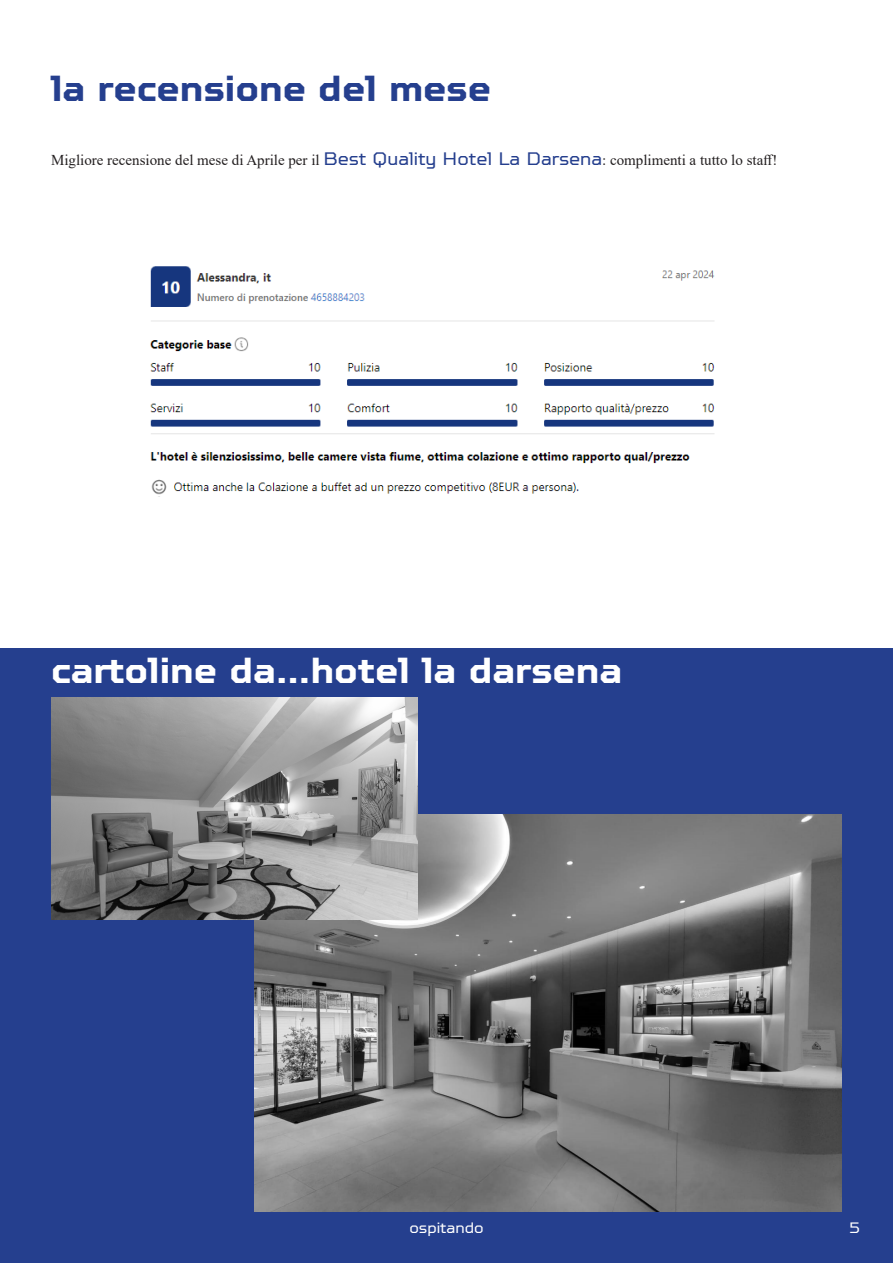
<style>
.page{position:relative;width:893px;height:1263px;background:#fff}
.page>*{position:absolute;margin:0;border:0;box-sizing:border-box;transform-origin:0 0}
.t1{font:700 36px "TT Octosquares Trl";color:#fff}
.t2{font:700 36px "TT Octosquares Trl";color:#253f8e}
.t3{font:15px "Times New Roman";color:#231f20}
.t4{font:15px "TT Octosquares Trl";color:#fff}
.s1{font-family:"TT Octosquares Trl";font-size:18px;color:#253f8e}
</style>
<div class="page">
<div style="left:0;top:649px;width:893px;height:614px;background:#253f8e"></div>
<img style="left:254px;top:815px;width:587px;height:397px">
<img style="left:52px;top:697px;width:365px;height:223px">
<img style="left:150px;top:266px;width:565px;height:229px">
<p class="t2" style="left:51px;top:67px;width:442px">la recensione del mese</p>
<p class="t3" style="left:51px;top:149px;width:728px">Migliore recensione del mese di Aprile per il <span class="s1">Best Quality Hotel La Darsena</span>: complimenti a tutto lo staff!</p>
<p class="t1" style="left:51px;top:648px;width:573px">cartoline da...hotel la darsena</p>
<p class="t4" style="left:409px;top:1219px;width:76px">ospitando</p>
<p class="t4" style="left:849px;top:1219px;width:12px">5</p>
</div>
